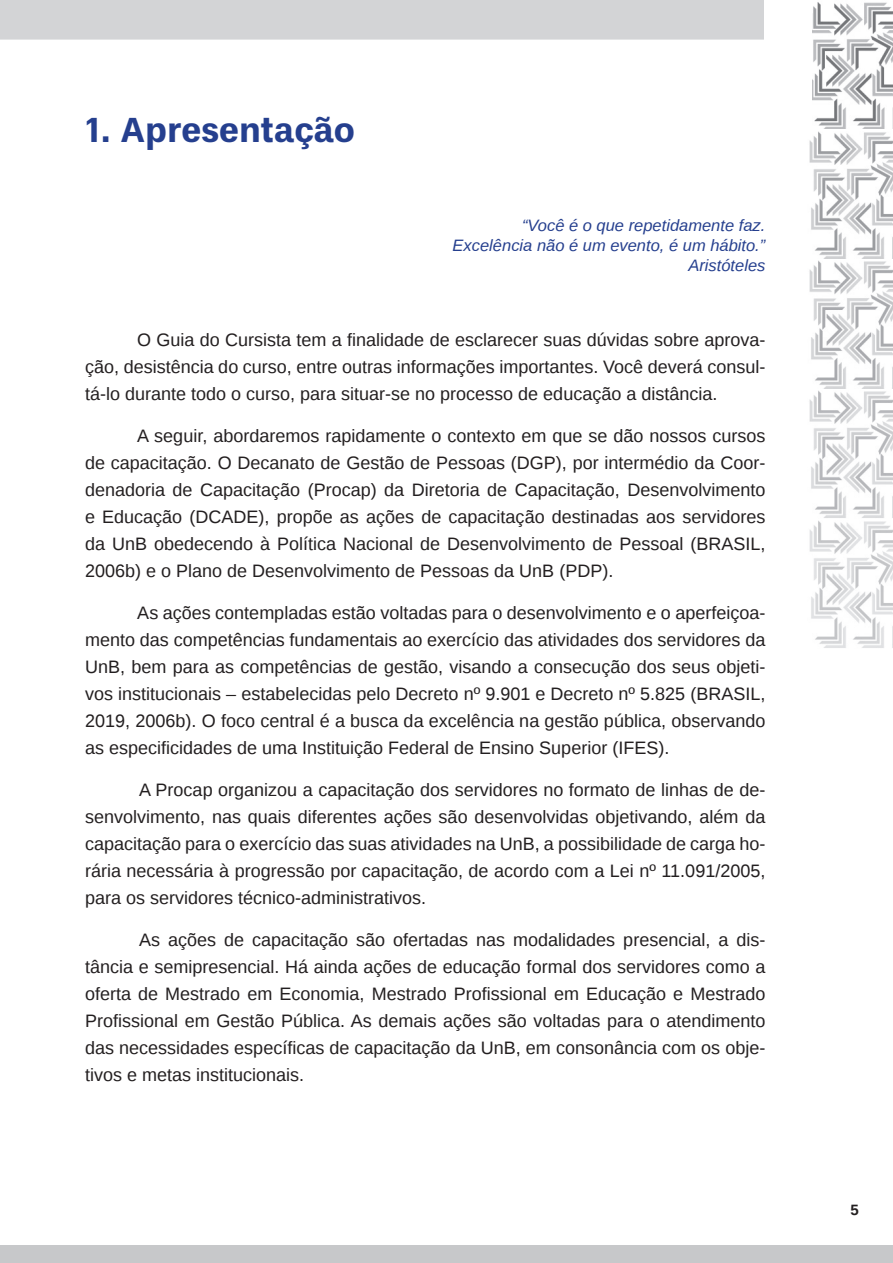
<style>
.page{position:relative;width:893px;height:1263px;background:#fff}
.page>*{position:absolute;margin:0;border:0;box-sizing:border-box;transform-origin:0 0}
.t1{font:700 34.5px "Un B Pro";color:#253f8e}
.t2{font:18px/27px "Un B Office";color:#231f20;text-align:justify}
.t3{font:italic 16.5px/19.8px "Un B Office";color:#253f8e;text-align:right}
.t4{font:700 15px "Un B Office";color:#231f20}
</style>
<div class="page">
<div style="left:0;top:0;width:764px;height:40px;background:#d3d4d6"></div>
<div style="left:0;top:1245px;width:893px;height:18px;background:#c7c8ca"></div>
<img style="left:809px;top:2px;width:84px;height:646px">
<img style="left:809px;top:130px;width:84px;height:1px">
<img style="left:809px;top:260px;width:84px;height:1px">
<img style="left:809px;top:389px;width:84px;height:1px">
<img style="left:809px;top:519px;width:84px;height:1px">
<div style="left:764px;top:0;width:48px;height:115px;background:#fff"></div>
<h1 class="t1" style="left:85px;top:110px;width:272px">1. Apresentação</h1>
<p class="t3" style="left:453px;top:215px;width:314px">“Você é o que repetidamente faz.<br>Excelência não é um evento, é um hábito.”<br>Aristóteles</p>
<p class="t2" style="left:85px;top:326px;width:682px;text-indent:52px">O Guia do Cursista tem a finalidade de esclarecer suas dúvidas sobre aprova&shy;ção, desistência do curso, entre outras informações importantes. Você deverá consul&shy;tá-lo durante todo o curso, para situar-se no processo de educação a distância.</p>
<p class="t2" style="left:85px;top:422px;width:682px;text-indent:52px">A seguir, abordaremos rapidamente o contexto em que se dão nossos cursos de capacitação. O Decanato de Gestão de Pessoas (DGP), por intermédio da Coor&shy;denadoria de Capacitação (Procap) da Diretoria de Capacitação, Desenvolvimento e Educação (DCADE), propõe as ações de capacitação destinadas aos servidores da UnB obedecendo à Política Nacional de Desenvolvimento de Pessoal (BRASIL, 2006b) e o Plano de Desenvolvimento de Pessoas da UnB (PDP).</p>
<p class="t2" style="left:85px;top:599px;width:682px;text-indent:52px">As ações contempladas estão voltadas para o desenvolvimento e o aperfeiçoa&shy;mento das competências fundamentais ao exercício das atividades dos servidores da UnB, bem para as competências de gestão, visando a consecução dos seus objeti&shy;vos institucionais – estabelecidas pelo Decreto nº 9.901 e Decreto nº 5.825 (BRASIL, 2019, 2006b). O foco central é a busca da excelência na gestão pública, observando as especificidades de uma Instituição Federal de Ensino Superior (IFES).</p>
<p class="t2" style="left:85px;top:776px;width:682px;text-indent:54px">A Procap organizou a capacitação dos servidores no formato de linhas de de&shy;senvolvimento, nas quais diferentes ações são desenvolvidas objetivando, além da capacitação para o exercício das suas atividades na UnB, a possibilidade de carga ho&shy;rária necessária à progressão por capacitação, de acordo com a Lei nº 11.091/2005, para os servidores técnico-administrativos.</p>
<p class="t2" style="left:85px;top:926px;width:682px;text-indent:54px">As ações de capacitação são ofertadas nas modalidades presencial, a dis&shy;tância e semipresencial. Há ainda ações de educação formal dos servidores como a oferta de Mestrado em Economia, Mestrado Profissional em Educação e Mestrado Profissional em Gestão Pública. As demais ações são voltadas para o atendimento das necessidades específicas de capacitação da UnB, em consonância com os obje&shy;tivos e metas institucionais.</p>
<p class="t4" style="left:851px;top:1201px;width:10px">5</p>
</div>
